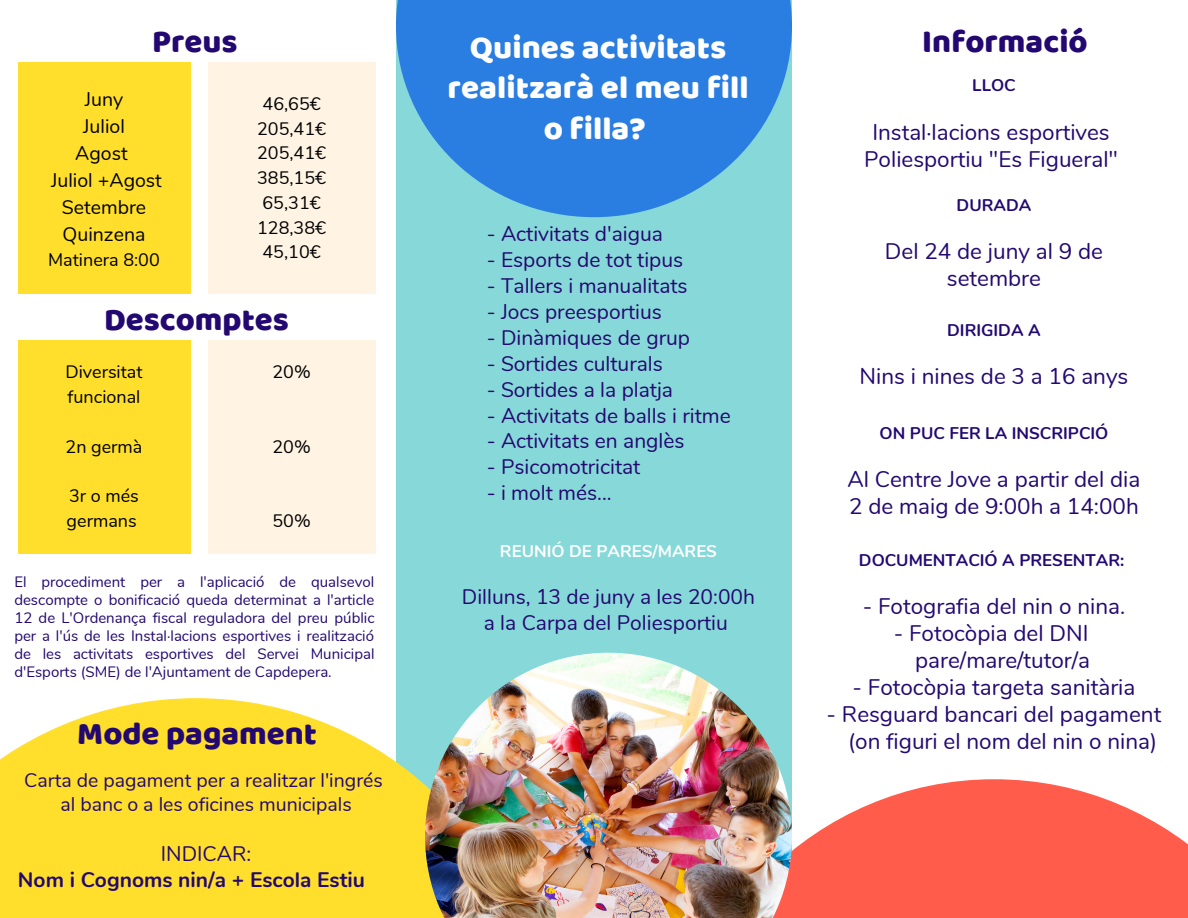
<style>
.page{position:relative;width:1188px;height:918px;background:#fff}
.page>*{position:absolute;margin:0;border:0;box-sizing:border-box;transform-origin:0 0}
.t1{font:33px/40.5px "Baloo";color:#fff;text-align:center}
.t2{font:32.7px "Baloo";color:#230871}
.t3{font:22.5px/27px "Nunito";color:#230871;text-align:center}
.t4{font:22.5px "Nunito";color:#000}
.t5{font:21px "Nunito";color:#230871}
.t6{font:700 21px "Nunito";color:#230871}
.t7{font:19.5px "Nunito";color:#230871}
.t8{font:19.5px "Nunito";color:#000}
.t9{font:18px/24.8px "Nunito";color:#000}
.t10{font:700 16.95px "Nunito";color:#230871}
.t11{font:700 16.95px "Nunito";color:#fff}
.t12{font:15px/18px "Nunito";color:#230871;text-align:justify}
</style>
<div class="page">
<div style="left:396px;top:0;width:396px;height:918px;background:#87d8d8"></div>
<svg style="left:396px;top:0;width:396px;height:217px;fill:#2a7de1"></svg>
<svg style="left:0;top:698px;width:425px;height:220px;background:#fce141"></svg>
<svg style="left:792px;top:779px;width:396px;height:139px;fill:#ff5c4c"></svg>
<div style="left:208px;top:63px;width:167px;height:230px;background:#fff4e3"></div>
<div style="left:18px;top:65px;width:172px;height:228px;background:#ffdf2b"></div>
<div style="left:18px;top:340px;width:172px;height:214px;background:#ffdf2b"></div>
<div style="left:208px;top:340px;width:167px;height:214px;background:#fff4e3"></div>
<img style="left:425px;top:653px;width:367px;height:265px">
<p class="t2" style="left:152px;top:22px;width:87px">Preus</p>
<p class="t4" style="left:82px;top:84px;width:46px">Juny</p>
<p class="t4" style="left:80px;top:115px;width:50px">Juliol</p>
<p class="t4" style="left:71px;top:147px;width:62px">Agost</p>
<p class="t8" style="left:85px;top:87px;width:40px">Juny</p>
<p class="t8" style="left:83px;top:114px;width:43px">Juliol</p>
<p class="t8" style="left:75px;top:141px;width:54px">Agost</p>
<p class="t8" style="left:51px;top:168px;width:112px">Juliol +Agost</p>
<p class="t8" style="left:62px;top:195px;width:86px">Setembre</p>
<p class="t8" style="left:63px;top:222px;width:84px">Quinzena</p>
<p class="t9" style="left:48px;top:248px;width:113px">Matinera 8:00</p>
<p class="t4" style="left:55px;top:210px;width:99px">Setembre</p>
<p class="t4" style="left:53px;top:241px;width:97px">Quinzena</p>
<p class="t9" style="left:263px;top:91px;width:60px">46,65€</p>
<p class="t9" style="left:257px;top:116px;width:70px">205,41€</p>
<p class="t9" style="left:257px;top:141px;width:70px">205,41€</p>
<p class="t9" style="left:257px;top:166px;width:70px">385,15€</p>
<p class="t9" style="left:263px;top:190px;width:60px">65,31€</p>
<p class="t9" style="left:257px;top:215px;width:70px">128,38€</p>
<p class="t9" style="left:263px;top:240px;width:60px">45,10€</p>
<p class="t2" style="left:104px;top:299px;width:186px">Descomptes</p>
<p class="t9" style="left:65px;top:360px;width:79px">Diversitat funcional</p>
<p class="t9" style="left:66px;top:434px;width:78px">2n germà</p>
<p class="t9" style="left:67px;top:484px;width:74px">3r o més germans</p>
<p class="t9" style="left:272px;top:360px;width:40px">20%</p>
<p class="t9" style="left:272px;top:434px;width:40px">20%</p>
<p class="t9" style="left:272px;top:509px;width:40px">50%</p>
<p class="t12" style="left:14px;top:574px;width:362px">El procediment per a l'aplicació de qualsevol descompte o bonificació queda determinat a l'article 12 de L'Ordenança fiscal reguladora del preu públic per a l'ús de les Instal·lacions esportives i realització de les activitats esportives del Servei Municipal d'Esports (SME) de l'Ajuntament de Capdepera.</p>
<p class="t2" style="left:77px;top:714px;width:241px">Mode pagament</p>
<p class="t7" style="left:24px;top:767px;width:360px">Carta de pagament per a realitzar l'ingrés</p>
<p class="t7" style="left:60px;top:791px;width:293px">al banc o a les oficines municipals</p>
<p class="t5" style="left:161px;top:840px;width:92px">INDICAR:</p>
<p class="t6" style="left:18px;top:866px;width:349px">Nom i Cognoms nin/a + Escola Estiu</p>
<p class="t1" style="left:448px;top:26px;width:303px">Quines activitats realitzarà el meu fill o filla?</p>
<p class="t5" style="left:487px;top:220px;width:178px">- Activitats d'aigua</p>
<p class="t5" style="left:487px;top:246px;width:198px">- Esports de tot tipus</p>
<p class="t5" style="left:487px;top:272px;width:203px">- Tallers i manualitats</p>
<p class="t5" style="left:487px;top:298px;width:177px">- Jocs preesportius</p>
<p class="t5" style="left:487px;top:324px;width:205px">- Dinàmiques de grup</p>
<p class="t5" style="left:487px;top:350px;width:178px">- Sortides culturals</p>
<p class="t5" style="left:487px;top:375px;width:188px">- Sortides a la platja</p>
<p class="t5" style="left:487px;top:401px;width:246px">- Activitats de balls i ritme</p>
<p class="t5" style="left:487px;top:427px;width:199px">- Activitats en anglès</p>
<p class="t5" style="left:487px;top:453px;width:155px">- Psicomotricitat</p>
<p class="t5" style="left:487px;top:479px;width:127px">- i molt més...</p>
<p class="t11" style="left:500px;top:539px;width:219px">REUNIÓ DE PARES/MARES</p>
<p class="t5" style="left:462px;top:583px;width:295px">Dilluns, 13 de juny a les 20:00h</p>
<p class="t5" style="left:484px;top:608px;width:246px">a la Carpa del Poliesportiu</p>
<p class="t2" style="left:922px;top:22px;width:167px">Informació</p>
<p class="t10" style="left:972px;top:74px;width:45px">LLOC</p>
<p class="t3" style="left:872px;top:119px;width:239px">Instal·lacions esportives</p>
<p class="t3" style="left:864px;top:146px;width:255px">Poliesportiu "Es Figueral"</p>
<p class="t10" style="left:957px;top:194px;width:76px">DURADA</p>
<p class="t3" style="left:885px;top:238px;width:220px">Del 24 de juny al 9 de setembre</p>
<p class="t10" style="left:947px;top:319px;width:95px">DIRIGIDA A</p>
<p class="t3" style="left:860px;top:363px;width:270px">Nins i nines de 3 a 16 anys</p>
<p class="t10" style="left:880px;top:422px;width:230px">ON PUC FER LA INSCRIPCIÓ</p>
<p class="t3" style="left:848px;top:466px;width:294px;text-align:left">Al Centre Jove a partir del dia<br>2 de maig de 9:00h a 14:00h</p>
<p class="t10" style="left:859px;top:549px;width:267px">DOCUMENTACIÓ A PRESENTAR:</p>
<p class="t3" style="left:863px;top:594px;width:264px">- Fotografia del nin o nina.</p>
<p class="t3" style="left:894px;top:621px;width:196px">- Fotocòpia del DNI</p>
<p class="t3" style="left:915px;top:648px;width:176px">pare/mare/tutor/a</p>
<p class="t3" style="left:853px;top:675px;width:284px">- Fotocòpia targeta sanitària</p>
<p class="t3" style="left:827px;top:702px;width:336px">- Resguard bancari del pagament</p>
<p class="t3" style="left:848px;top:729px;width:311px">(on figuri el nom del nin o nina)</p>
</div>
